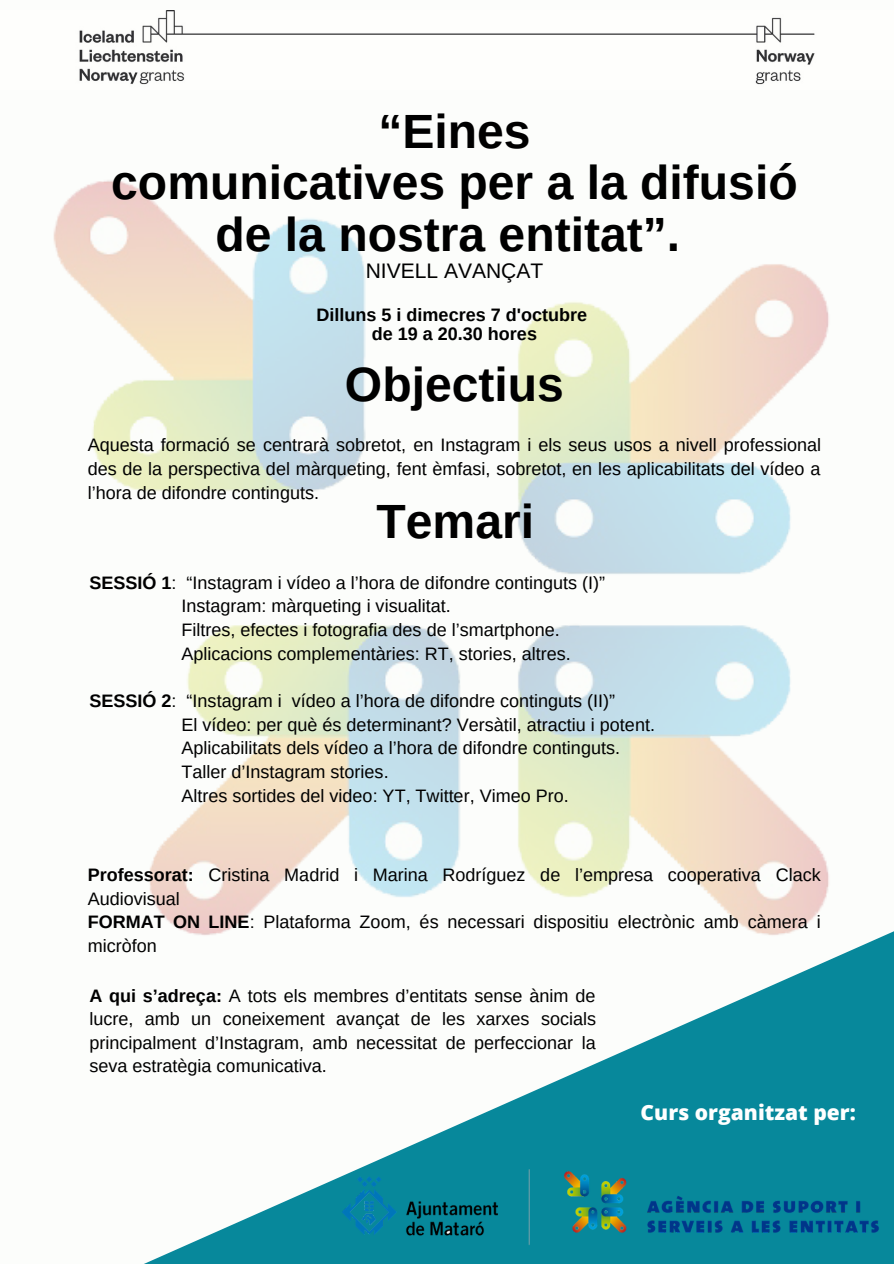
<style>
.page{position:relative;width:894px;height:1264px;background:#fff}
.page>*{position:absolute;margin:0;border:0;box-sizing:border-box;transform-origin:0 0}
.t1{font:700 48px/51.8px "Arimo";color:#000;text-align:center}
.t2{font:800 21px "Open Sans";color:#fff}
.t3{font:21px "Arimo";color:#000}
.t4{font:18px/23.7px "Arimo";color:#000}
.t5{font:700 18px/19.2px "Arimo";color:#000;text-align:center}
.s1{font-weight:700}
</style>
<div class="page">
<div style="left:0;top:0;width:893px;height:1263px;background:#fcfdfb"></div>
<img style="left:53px;top:180px;width:776px;height:748px">
<img style="left:79px;top:11px;width:736px;height:74px">
<svg style="left:146px;top:928px;width:747px;height:335px"></svg>
<img style="left:326px;top:1158px;width:566px;height:98px">
<h1 class="t1" style="left:111px;top:105px;width:687px">“Eines<br>comunicatives per a la difusió de la nostra entitat”.</h1>
<p class="t3" style="left:365px;top:259px;width:179px">NIVELL AVANÇAT</p>
<p class="t5" style="left:316px;top:305px;width:272px">Dilluns 5 i dimecres 7 d'octubre de 19 a 20.30 hores</p>
<h1 class="t1" style="left:345px;top:358px;width:220px">Objectius</h1>
<p class="t4" style="left:88px;top:433px;width:734px;text-align:justify">Aquesta formació se centrarà sobretot, en Instagram i els seus usos a nivell professional des de la perspectiva del màrqueting, fent èmfasi, sobretot, en les aplicabilitats del vídeo a l’hora de difondre continguts.</p>
<h1 class="t1" style="left:376px;top:495px;width:159px">Temari</h1>
<p class="t4" style="left:181px;top:570px;width:425px;text-indent:-92px"><span class="s1">SESSIÓ 1</span>: “Instagram i vídeo a l’hora de difondre continguts (I)” Instagram: màrqueting i visualitat.<br>Filtres, efectes i fotografia des de l’smartphone.<br>Aplicacions complementàries: RT, stories, altres.</p>
<p class="t4" style="left:181px;top:689px;width:475px;text-indent:-92px"><span class="s1">SESSIÓ 2</span>: “Instagram i vídeo a l’hora de difondre continguts (II)”<br>El vídeo: per què és determinant? Versàtil, atractiu i potent.<br>Aplicabilitats dels vídeo a l’hora de difondre continguts.<br>Taller d’Instagram stories.<br>Altres sortides del video: YT, Twitter, Vimeo Pro.</p>
<p class="t4" style="left:88px;top:862px;width:734px"><span class="s1">Professorat:</span> Cristina Madrid i Marina Rodríguez de l’empresa cooperativa Clack Audiovisual<br><span class="s1">FORMAT ON LINE</span>: Plataforma Zoom, és necessari dispositiu electrònic amb càmera i micròfon</p>
<p class="t4" style="left:89px;top:983px;width:508px;text-align:justify"><span class="s1">A qui s’adreça:</span> A tots els membres d’entitats sense ànim de lucre, amb un coneixement avançat de les xarxes socials principalment d’Instagram, amb necessitat de perfeccionar la seva estratègia comunicativa.</p>
<p class="t2" style="left:640px;top:1097px;width:217px">Curs organitzat per:</p>
</div>
